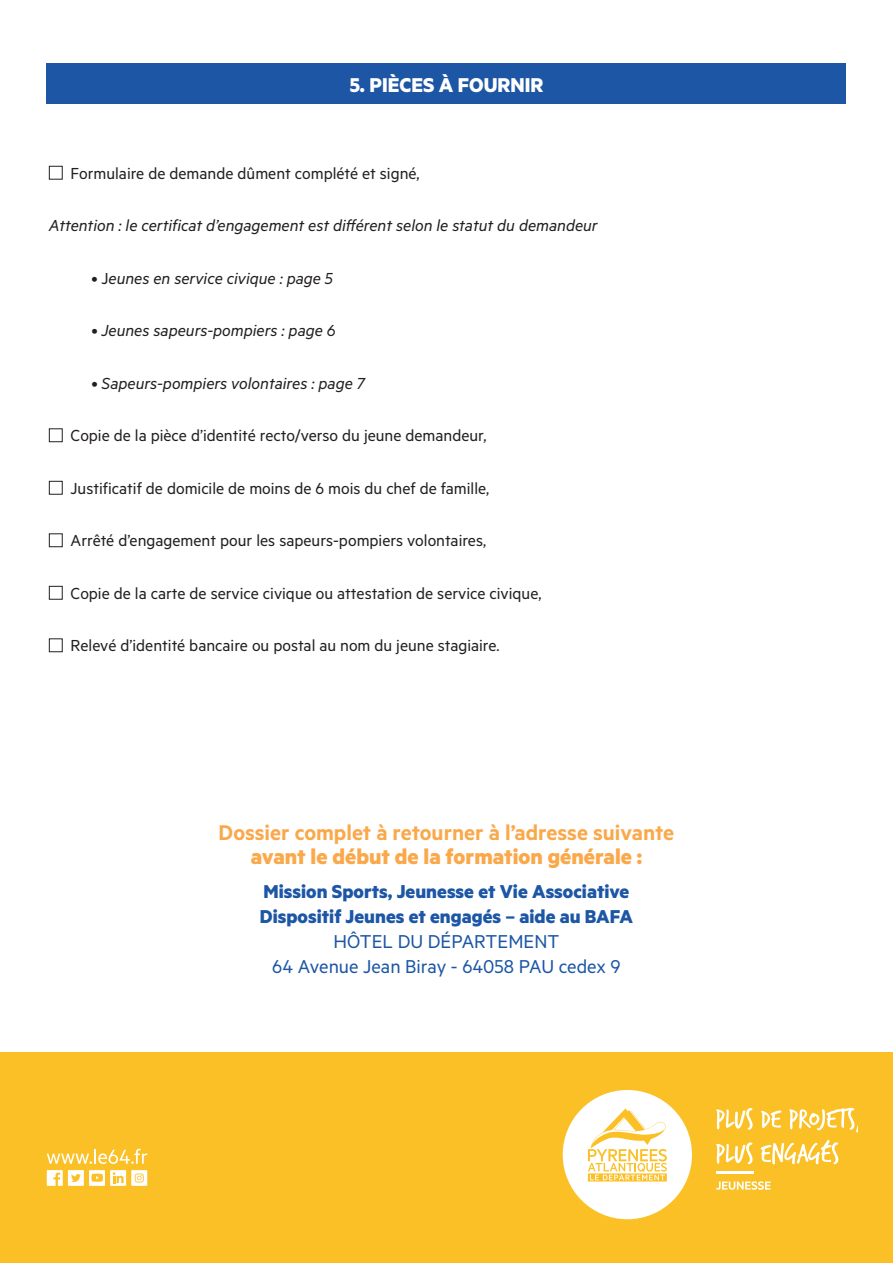
<style>
.page{position:relative;width:893px;height:1263px;background:#fff}
.page>*{position:absolute;margin:0;border:0;box-sizing:border-box;transform-origin:0 0}
.t1{font:600 24px "Metric";color:#faa84a}
.t2{font:700 24px "Metric";color:#faa84a}
.t3{font:700 22.5px "Metric";color:#fff}
.t4{font:700 21px "Metric";color:#1c56a5}
.t5{font:21px "Metric";color:#1c56a5}
.t6{font:18px "Metric";color:#231f20}
.t7{font:italic 18px "Metric";color:#231f20}
.s1{font-style:normal}
</style>
<div class="page">
<div style="left:47px;top:64px;width:799px;height:40px;background:#1c56a5"></div>
<div style="left:49px;top:166px;width:14px;height:14px;border:1px solid #231f20"></div>
<div style="left:49px;top:428px;width:14px;height:14px;border:1px solid #231f20"></div>
<div style="left:49px;top:481px;width:14px;height:14px;border:1px solid #231f20"></div>
<div style="left:49px;top:533px;width:14px;height:14px;border:1px solid #231f20"></div>
<div style="left:49px;top:586px;width:14px;height:14px;border:1px solid #231f20"></div>
<div style="left:49px;top:638px;width:14px;height:14px;border:1px solid #231f20"></div>
<div style="left:0;top:1052px;width:893px;height:211px;background:#fbc026"></div>
<div style="left:563px;top:1090px;width:129px;height:129px;background:#fff;border-radius:50%"></div>
<svg style="left:588px;top:1108px;width:79px;height:73px"></svg>
<hr style="left:716px;top:1171px;width:38px;height:2px;background:#fff">
<svg style="left:716px;top:1181px;width:54px;height:9px"></svg>
<svg style="left:716px;top:1108px;width:37px;height:22px"></svg>
<svg style="left:761px;top:1110px;width:20px;height:18px"></svg>
<svg style="left:789px;top:1108px;width:69px;height:24px"></svg>
<svg style="left:716px;top:1142px;width:37px;height:22px"></svg>
<svg style="left:761px;top:1140px;width:77px;height:24px"></svg>
<svg style="left:47px;top:1149px;width:100px;height:15px"></svg>
<svg style="left:47px;top:1170px;width:16px;height:16px"></svg>
<div style="left:68px;top:1170px;width:16px;height:16px;background:#fff"></div>
<div style="left:89px;top:1170px;width:16px;height:16px;background:#fff"></div>
<div style="left:110px;top:1170px;width:16px;height:16px;background:#fff"></div>
<div style="left:131px;top:1170px;width:16px;height:16px;background:#fff"></div>
<svg style="left:71px;top:1174px;width:10px;height:8px"></svg>
<svg style="left:91px;top:1174px;width:12px;height:8px"></svg>
<svg style="left:113px;top:1172px;width:11px;height:11px"></svg>
<svg style="left:135px;top:1173px;width:9px;height:9px"></svg>
<p class="t3" style="left:350px;top:71px;width:195px">5. PIÈCES À FOURNIR</p>
<p class="t6" style="left:71px;top:162px;width:351px">Formulaire de demande dûment complété et signé,</p>
<p class="t7" style="left:49px;top:215px;width:550px">Attention : le certificat d’engagement est différent selon le statut du demandeur</p>
<p class="t7" style="left:91px;top:267px;width:243px"><span class="s1">• J</span>eunes en service civique : page 5</p>
<p class="t7" style="left:91px;top:320px;width:246px">• Jeunes sapeurs-pompiers : page 6</p>
<p class="t7" style="left:91px;top:372px;width:275px">• Sapeurs-pompiers volontaires : page 7</p>
<p class="t6" style="left:71px;top:425px;width:417px">Copie de la pièce d’identité recto/verso du jeune demandeur,</p>
<p class="t6" style="left:71px;top:477px;width:420px">Justificatif de domicile de moins de 6 mois du chef de famille,</p>
<p class="t6" style="left:71px;top:530px;width:417px">Arrêté d’engagement pour les sapeurs-pompiers volontaires,</p>
<p class="t6" style="left:71px;top:582px;width:472px">Copie de la carte de service civique ou attestation de service civique,</p>
<p class="t6" style="left:71px;top:635px;width:431px">Relevé d’identité bancaire ou postal au nom du jeune stagiaire.</p>
<p class="t1" style="left:219px;top:818px;width:457px">Dossier complet à retourner à l’adresse suivante</p>
<p class="t2" style="left:251px;top:842px;width:393px">avant le début de la formation générale :</p>
<p class="t4" style="left:264px;top:878px;width:367px">Mission Sports, Jeunesse et Vie Associative</p>
<p class="t4" style="left:260px;top:903px;width:375px">Dispositif Jeunes et engagés – aide au BAFA</p>
<p class="t5" style="left:334px;top:929px;width:227px">HÔTEL DU DÉPARTEMENT</p>
<p class="t5" style="left:272px;top:954px;width:350px">64 Avenue Jean Biray - 64058 PAU cedex 9</p>
</div>
